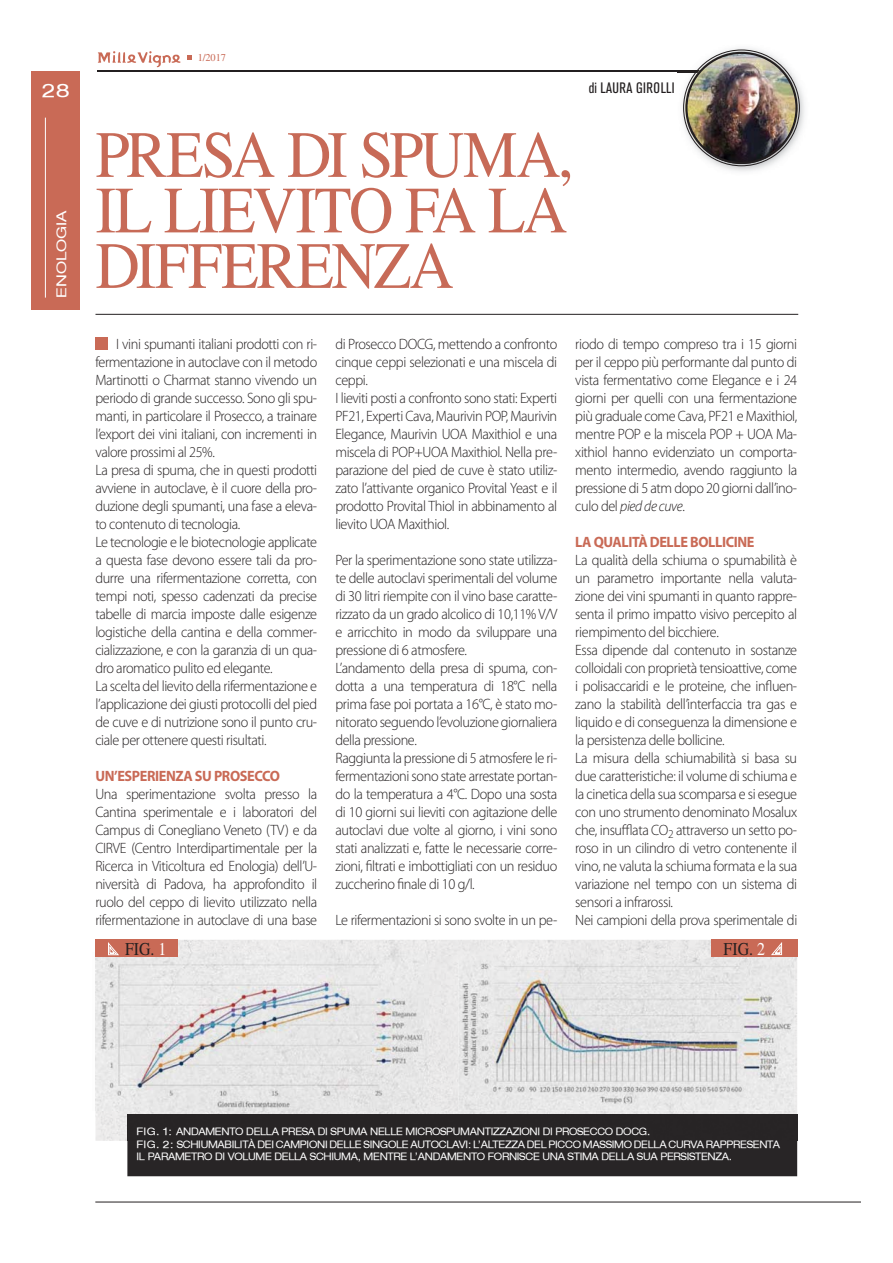
<style>
.page{position:relative;width:893px;height:1263px;background:#fff}
.page>*{position:absolute;margin:0;border:0;box-sizing:border-box;transform-origin:0 0}
.t1{font:66px/55.5px "STIX General";letter-spacing:-.035em;color:#c76a57;text-align:justify;scale:.93 1}
.t2{font:expanded 18.75px "Helvetica Neue";color:#fff;scale:1.12 1}
.t3{font:18px "STIX General";color:#231f20;scale:.88 1}
.t4{font:300 15px/18px "Myriad Pro";letter-spacing:-.025em;color:#231f20;scale:.95 1}
.t5{font:700 15px "Myriad Pro";letter-spacing:-.025em;color:#c96a56;scale:.95 1}
.t6{font:condensed 15px "Akzidenz Grotesk BE";letter-spacing:.03em;color:#231f20}
.t7{font:expanded 13.35px "Helvetica Neue";color:#fff;scale:1.12 1}
.t8{font:10.5px "STIX General";color:#c96a56}
.t9{font:expanded 10.35px/12.5px "Helvetica Neue";letter-spacing:-.03em;color:#fff}
.s1{font-style:italic}
.s2{color:#fff}
</style>
<div class="page">
<div style="left:32px;top:71px;width:48px;height:238px;background:#c96a56"></div>
<hr style="left:45px;top:118px;width:1px;height:180px;background:#fff">
<svg style="left:98px;top:51px;width:83px;height:16px"></svg>
<hr style="left:98px;top:71px;width:650px;height:1px;background:#231f20">
<hr style="left:95px;top:1202px;width:766px;height:1px;background:#231f20">
<svg style="left:187px;top:55px;width:4px;height:5px"></svg>
<img style="left:95px;top:940px;width:702px;height:201px">
<hr style="left:95px;top:314px;width:703px;height:1px;background:#231f20">
<div style="left:95px;top:337px;width:13px;height:12px;background:#c96a56"></div>
<img style="left:678px;top:48px;width:127px;height:124px">
<img style="left:678px;top:71px;width:21px;height:1px">
<img style="left:685px;top:52px;width:112px;height:112px;border-radius:50%">
<div style="left:685px;top:52px;width:112px;height:112px;border:2px solid #231f20;border-radius:50%"></div>
<img style="left:95px;top:953px;width:333px;height:158px">
<img style="left:458px;top:960px;width:336px;height:151px">
<div style="left:95px;top:940px;width:83px;height:17px;background:#c96a56"></div>
<div style="left:711px;top:940px;width:86px;height:17px;background:#c96a56"></div>
<svg style="left:108px;top:942px;width:11px;height:14px"></svg>
<svg style="left:771px;top:942px;width:12px;height:13px"></svg>
<div style="left:127px;top:1141px;width:670px;height:35px;background:#282526"></div>
<div style="left:127px;top:1115px;width:670px;height:26px;background:#272425"></div>
<p class="t2" style="left:42px;top:79px;width:27px">28</p>
<p class="t7" style="left:53px;top:298px;width:80px;rotate:-90deg">ENOLOGIA</p>
<p class="t8" style="left:198px;top:54px;width:30px">1/2017</p>
<h1 class="t1" style="left:95px;top:142px;width:515px">PRESA DI SPUMA, IL LIEVITO FA LA DIFFERENZA</h1>
<p class="t6" style="left:589px;top:82px;width:87px">di LAURA GIROLLI</p>
<p class="t4" style="left:95px;top:336px;width:235px;text-indent:21px">I vini spumanti italiani prodotti con ri&shy;fermentazione in autoclave con il metodo Martinotti o Charmat stanno vivendo un periodo di grande successo. Sono gli spu&shy;manti, in particolare il Prosecco, a trainare l’export dei vini italiani, con incrementi in valore prossimi al 25%.<br>La presa di spuma, che in questi prodotti avviene in autoclave, è il cuore della pro&shy;duzione degli spumanti, una fase a eleva&shy;to contenuto di tecnologia.<br>Le tecnologie e le biotecnologie applicate a questa fase devono essere tali da pro&shy;durre una rifermentazione corretta, con tempi noti, spesso cadenzati da precise tabelle di marcia imposte dalle esigenze logistiche della cantina e della commer&shy;cializzazione, e con la garanzia di un qua&shy;dro aromatico pulito ed elegante.<br>La scelta del lievito della rifermentazione e l’applicazione dei giusti protocolli del pied de cuve e di nutrizione sono il punto cru&shy;ciale per ottenere questi risultati.</p>
<p class="t5" style="left:95px;top:768px;width:196px">UN’ESPERIENZA SU PROSECCO</p>
<p class="t4" style="left:95px;top:786px;width:235px;text-align:justify">Una sperimentazione svolta presso la Cantina sperimentale e i laboratori del Campus di Conegliano Veneto (TV) e da CIRVE (Centro Interdipartimentale per la Ricerca in Viticoltura ed Enologia) dell’U&shy;niversità di Padova, ha approfondito il ruolo del ceppo di lievito utilizzato nella rifermentazione in autoclave di una base</p>
<p class="t4" style="left:335px;top:336px;width:235px">di Prosecco DOCG, mettendo a confronto cinque ceppi selezionati e una miscela di ceppi.<br>I lieviti posti a confronto sono stati: Experti PF21, Experti Cava, Maurivin POP, Maurivin Elegance, Maurivin UOA Maxithiol e una miscela di POP+UOA Maxithiol. Nella pre&shy;parazione del pied de cuve è stato utiliz&shy;zato l’attivante organico Provital Yeast e il prodotto Provital Thiol in abbinamento al lievito UOA Maxithiol.</p>
<p class="t4" style="left:335px;top:552px;width:235px">Per la sperimentazione sono state utilizza&shy;te delle autoclavi sperimentali del volume di 30 litri riempite con il vino base caratte&shy;rizzato da un grado alcolico di 10,11% V/V e arricchito in modo da sviluppare una pressione di 6 atmosfere.<br>L’andamento della presa di spuma, con&shy;dotta a una temperatura di 18°C nella prima fase poi portata a 16°C, è stato mo&shy;nitorato seguendo l’evoluzione giornaliera della pressione.<br>Raggiunta la pressione di 5 atmosfere le ri&shy;fermentazioni sono state arrestate portan&shy;do la temperatura a 4°C. Dopo una sosta di 10 giorni sui lieviti con agitazione delle autoclavi due volte al giorno, i vini sono stati analizzati e, fatte le necessarie corre&shy;zioni, filtrati e imbottigliati con un residuo zuccherino finale di 10 g/l.</p>
<p class="t4" style="left:335px;top:912px;width:235px">Le rifermentazioni si sono svolte in un pe-</p>
<p class="t4" style="left:575px;top:336px;width:235px;text-align:justify">riodo di tempo compreso tra i 15 giorni per il ceppo più performante dal punto di vista fermentativo come Elegance e i 24 giorni per quelli con una fermentazione più graduale come Cava, PF21 e Maxithiol, mentre POP e la miscela POP + UOA Ma&shy;xithiol hanno evidenziato un comporta&shy;mento intermedio, avendo raggiunto la pressione di 5 atm dopo 20 giorni dall’ino&shy;culo del <span class="s1">pied de cuve</span>.</p>
<p class="t5" style="left:575px;top:534px;width:190px">LA QUALITÀ DELLE BOLLICINE</p>
<p class="t4" style="left:575px;top:552px;width:235px">La qualità della schiuma o spumabilità è un parametro importante nella valuta&shy;zione dei vini spumanti in quanto rappre&shy;senta il primo impatto visivo percepito al riempimento del bicchiere.<br>Essa dipende dal contenuto in sostanze colloidali con proprietà tensioattive, come i polisaccaridi e le proteine, che influen&shy;zano la stabilità dell’interfaccia tra gas e liquido e di conseguenza la dimensione e la persistenza delle bollicine.<br>La misura della schiumabilità si basa su due caratteristiche: il volume di schiuma e la cinetica della sua scomparsa e si esegue con uno strumento denominato Mosalux che, insufflata CO<sub>2</sub> attraverso un setto po&shy;roso in un cilindro di vetro contenente il vino, ne valuta la schiuma formata e la sua variazione nel tempo con un sistema di sensori a infrarossi.<br>Nei campioni della prova sperimentale di</p>
<p class="t3" style="left:125px;top:943px;width:48px">FIG. <span class="s2">1</span></p>
<p class="t3" style="left:723px;top:943px;width:48px">FIG. <span class="s2">2</span></p>
<p class="t9" style="left:137px;top:1125px;width:645px">FIG. 1: ANDAMENTO DELLA PRESA DI SPUMA NELLE MICROSPUMANTIZZAZIONI DI PROSECCO DOCG.<br>FIG. 2: SCHIUMABILITÀ DEI CAMPIONI DELLE SINGOLE AUTOCLAVI: L’ALTEZZA DEL PICCO MASSIMO DELLA CURVA RAPPRESENTA<br>IL PARAMETRO DI VOLUME DELLA SCHIUMA, MENTRE L’ANDAMENTO FORNISCE UNA STIMA DELLA SUA PERSISTENZA.</p>
</div>
